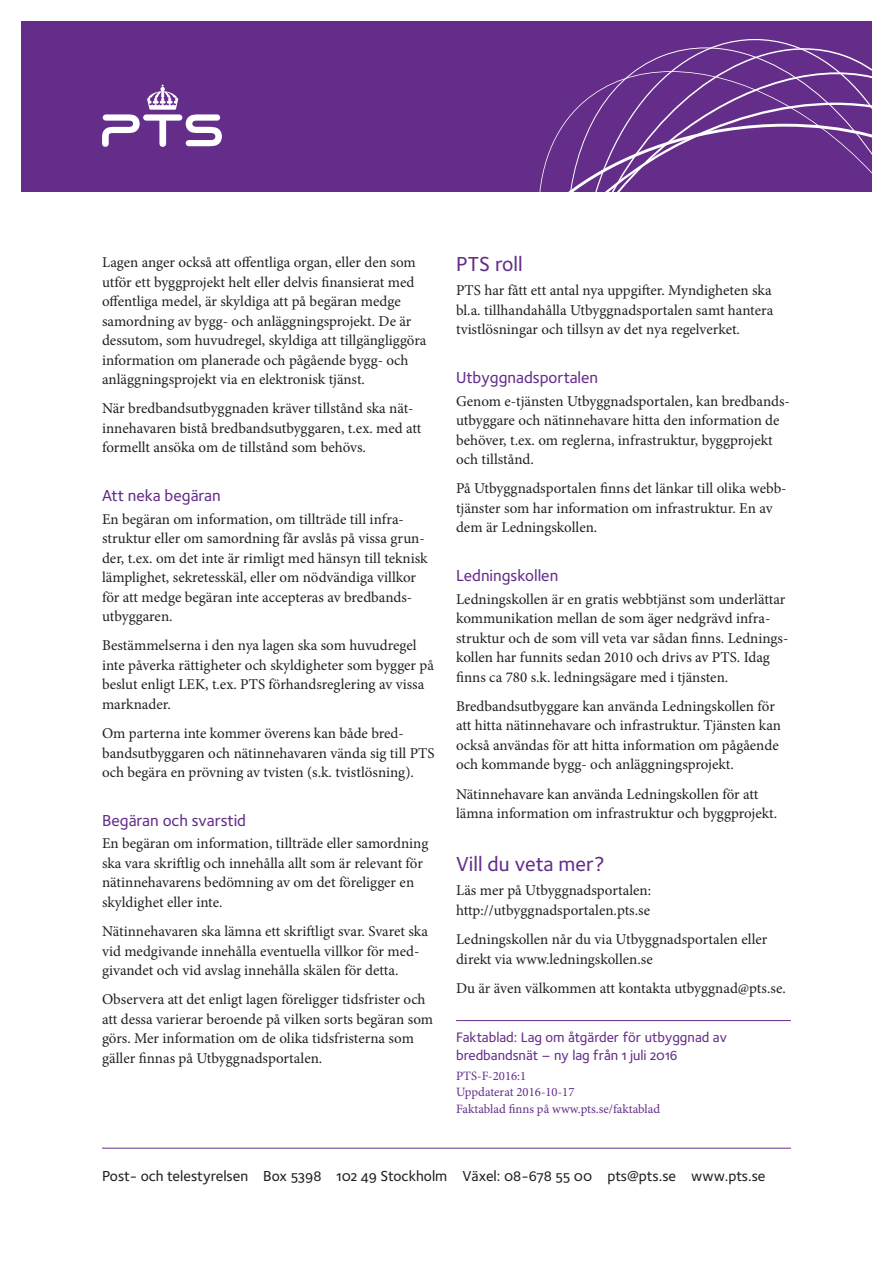
<style>
.page{position:relative;width:893px;height:1263px;background:#fff}
.page>*{position:absolute;margin:0;border:0;box-sizing:border-box;transform-origin:0 0}
.t1{font:21px "Foundry Sterling Medium OSF";color:#642d89}
.t2{font:16.5px "Foundry Sterling Medium OSF";color:#642d89}
.t3{font:15px/19.5px "Minion Pro";color:#231f20}
.t4{font:15px "Foundry Sterling Medium OSF";color:#231f20}
.H1_Faktaruta{font:14.25px/18px "Foundry Sterling Medium OSF";color:#642d89}
.Fakta{font:12.75px/16.5px "Minion Pro";color:#642d89}
</style>
<div class="page">
<div style="left:21px;top:21px;width:851px;height:170px;background:#642d89"></div>
<svg style="left:539px;top:39px;width:333px;height:152px"></svg>
<svg style="left:102px;top:84px;width:120px;height:63px"></svg>
<hr style="left:102px;top:1148px;width:689px;height:1px;background:#642d89">
<hr style="left:456px;top:1020px;width:335px;height:1px;background:#642d89">
<p class="t3" style="left:102px;top:253px;width:326px">Lagen anger också att offentliga organ, eller den som utför ett byggprojekt helt eller delvis finansierat med offentliga medel, är skyldiga att på begäran medge samordning av bygg- och anläggningsprojekt. De är dessutom, som huvudregel, skyldiga att tillgängliggöra information om planerade och pågående bygg- och anläggningsprojekt via en elektronisk tjänst.</p>
<p class="t3" style="left:102px;top:399px;width:321px">När bredbandsutbyggnaden kräver tillstånd ska nät&shy;innehavaren bistå bredbandsutbyggaren, t.ex. med att formellt ansöka om de tillstånd som behövs.</p>
<h3 class="t2" style="left:102px;top:486px;width:120px">Att neka begäran</h3>
<p class="t3" style="left:102px;top:509px;width:327px">En begäran om information, om tillträde till infra&shy;struktur eller om samordning får avslås på vissa grun&shy;der, t.ex. om det inte är rimligt med hänsyn till teknisk lämplighet, sekretesskäl, eller om nödvändiga villkor för att medge begäran inte accepteras av bredbands&shy;utbyggaren.</p>
<p class="t3" style="left:102px;top:636px;width:334px">Bestämmelserna i den nya lagen ska som huvudregel inte påverka rättigheter och skyldigheter som bygger på beslut enligt LEK, t.ex. PTS förhandsreglering av vissa marknader.</p>
<p class="t3" style="left:102px;top:724px;width:334px">Om parterna inte kommer överens kan både bred&shy;bandsutbyggaren och nätinnehavaren vända sig till PTS och begära en prövning av tvisten (s.k. tvistlösning).</p>
<h3 class="t2" style="left:102px;top:811px;width:146px">Begäran och svarstid</h3>
<p class="t3" style="left:102px;top:834px;width:328px">En begäran om information, tillträde eller samordning ska vara skriftlig och innehålla allt som är relevant för nätinnehavarens bedömning av om det föreligger en skyldighet eller inte.</p>
<p class="t3" style="left:102px;top:922px;width:327px">Nätinnehavaren ska lämna ett skriftligt svar. Svaret ska vid medgivande innehålla eventuella villkor för med&shy;givandet och vid avslag innehålla skälen för detta.</p>
<p class="t3" style="left:102px;top:990px;width:333px">Observera att det enligt lagen föreligger tidsfrister och att dessa varierar beroende på vilken sorts begäran som görs. Mer information om de olika tidsfristerna som gäller finnas på Utbyggnadsportalen.</p>
<h2 class="t1" style="left:456px;top:252px;width:68px">PTS roll</h2>
<p class="t3" style="left:456px;top:281px;width:319px;text-align:justify">PTS har fått ett antal nya uppgifter. Myndigheten ska bl.a. tillhandahålla Utbyggnadsportalen samt hantera tvistlösningar och tillsyn av det nya regelverket.</p>
<h3 class="t2" style="left:456px;top:368px;width:144px">Utbyggnadsportalen</h3>
<p class="t3" style="left:456px;top:391px;width:335px">Genom e-tjänsten Utbyggnadsportalen, kan bredbands&shy;utbyggare och nätinnehavare hitta den information de behöver, t.ex. om reglerna, infrastruktur, byggprojekt och tillstånd.</p>
<p class="t3" style="left:456px;top:479px;width:332px">På Utbyggnadsportalen finns det länkar till olika webb&shy;tjänster som har information om infrastruktur. En av dem är Ledningskollen.</p>
<h3 class="t2" style="left:456px;top:566px;width:104px">Ledningskollen</h3>
<p class="t3" style="left:456px;top:589px;width:334px">Ledningskollen är en gratis webbtjänst som underlättar kommunikation mellan de som äger nedgrävd infra&shy;struktur och de som vill veta var sådan finns. Lednings&shy;kollen har funnits sedan 2010 och drivs av PTS. Idag finns ca 780 s.k. ledningsägare med i tjänsten.</p>
<p class="t3" style="left:456px;top:696px;width:326px">Bredbandsutbyggare kan använda Ledningskollen för att hitta nätinnehavare och infrastruktur. Tjänsten kan också användas för att hitta information om pågående och kommande bygg- och anläggningsprojekt.</p>
<p class="t3" style="left:456px;top:784px;width:323px">Nätinnehavare kan använda Ledningskollen för att lämna information om infrastruktur och byggprojekt.</p>
<h2 class="t1" style="left:456px;top:852px;width:150px">Vill du veta mer?</h2>
<p class="t3" style="left:456px;top:881px;width:197px">Läs mer på Utbyggnadsportalen: http://utbyggnadsportalen.pts.se</p>
<p class="t3" style="left:456px;top:930px;width:313px">Ledningskollen når du via Utbyggnadsportalen eller direkt via www.ledningskollen.se</p>
<p class="t3" style="left:456px;top:978px;width:331px">Du är även välkommen att kontakta utbyggnad@pts.se.</p>
<p class="H1_Faktaruta" style="left:456px;top:1028px;width:272px">Faktablad: Lag om åtgärder för utbyggnad av bredbandsnät – ny lag från 1 juli 2016</p>
<p class="Fakta" style="left:456px;top:1067px;width:120px">PTS-F-2016:1<br>Uppdaterat 2016-10-17</p>
<p class="Fakta" style="left:456px;top:1100px;width:206px">Faktablad finns på www.pts.se/faktablad</p>
<p class="t4" style="left:102px;top:1167px;width:665px">Post- och telestyrelsen Box 5398 102 49 Stockholm Växel: 08-678 55 00 pts@pts.se www.pts.se</p>
</div>
